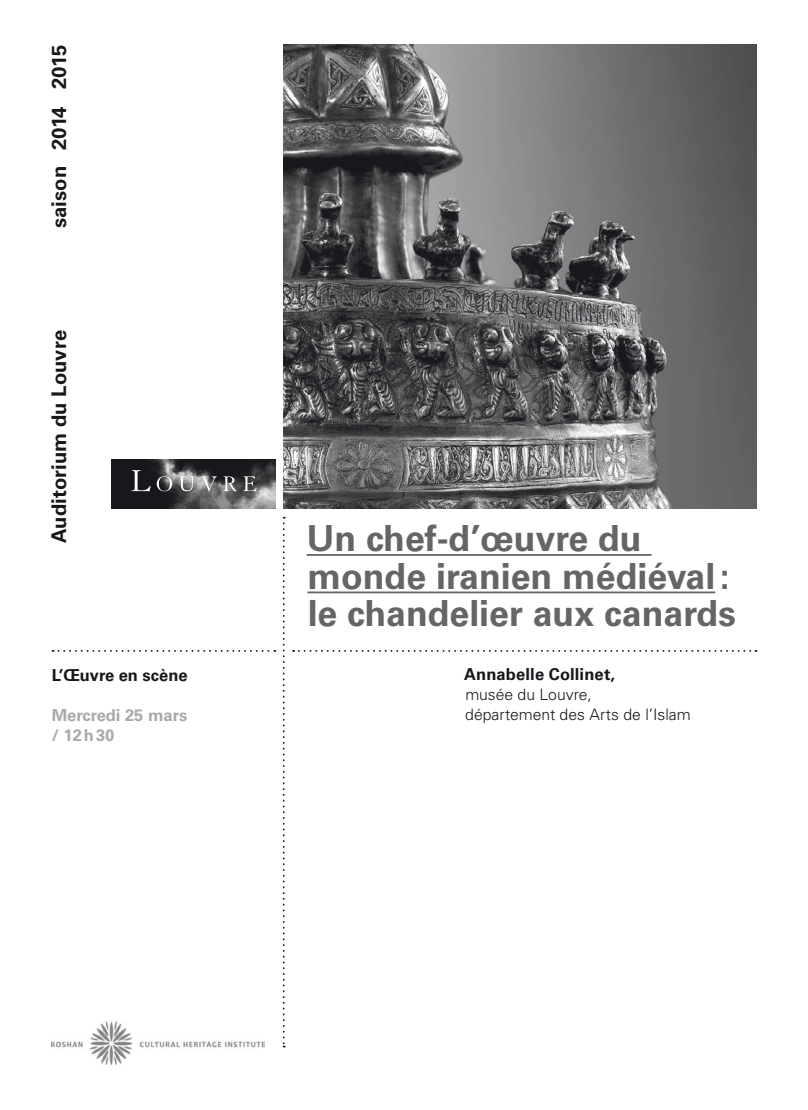
<style>
.page{position:relative;width:808px;height:1110px;background:#fff}
.page>*{position:absolute;margin:0;border:0;box-sizing:border-box;transform-origin:0 0}
.t1{font:700 36px/37.5px "Univers LT Std";color:#646567}
.t2{font:700 20.25px "Univers LT Std";color:#1a171c}
.t3{font:700 16.5px "Univers LT Std";letter-spacing:.005em;color:#1a171c}
.t4{font:700 16.5px/20.2px "Univers LT Std";color:#a7a9ab}
.t5{font:300 15.75px/19.8px "Univers LT Std";color:#1a171c}
</style>
<div class="page">
<svg style="left:283px;top:517px;width:2px;height:530px"></svg>
<img style="left:112px;top:459px;width:163px;height:49px">
<svg style="left:131px;top:470px;width:126px;height:21px;background:#646366"></svg>
<img style="left:284px;top:45px;width:472px;height:463px">
<hr style="left:307px;top:554px;width:344px;height:2px;background:#646567">
<hr style="left:307px;top:591px;width:408px;height:2px;background:#646567">
<svg style="left:293px;top:650px;width:463px;height:2px"></svg>
<svg style="left:53px;top:650px;width:222px;height:2px"></svg>
<img style="left:52px;top:1022px;width:213px;height:42px">
<p class="t2" style="left:47px;top:89px;width:45px;rotate:-90deg">2015</p>
<p class="t2" style="left:47px;top:228px;width:123px;rotate:-90deg">saison 2014</p>
<p class="t2" style="left:47px;top:543px;width:215px;rotate:-90deg">Auditorium du Louvre</p>
<p class="t3" style="left:52px;top:665px;width:137px">L’Œuvre en scène</p>
<p class="t4" style="left:52px;top:705px;width:137px">Mercredi 25 mars / 12h30</p>
<p class="t1" style="left:307px;top:520px;width:431px">Un chef-d’œuvre du monde iranien médiéval: le chandelier aux canards</p>
<p class="t3" style="left:464px;top:665px;width:152px">Annabelle Collinet,</p>
<p class="t5" style="left:465px;top:684px;width:227px">musée du Louvre,<br>département des Arts de l’Islam</p>
</div>
